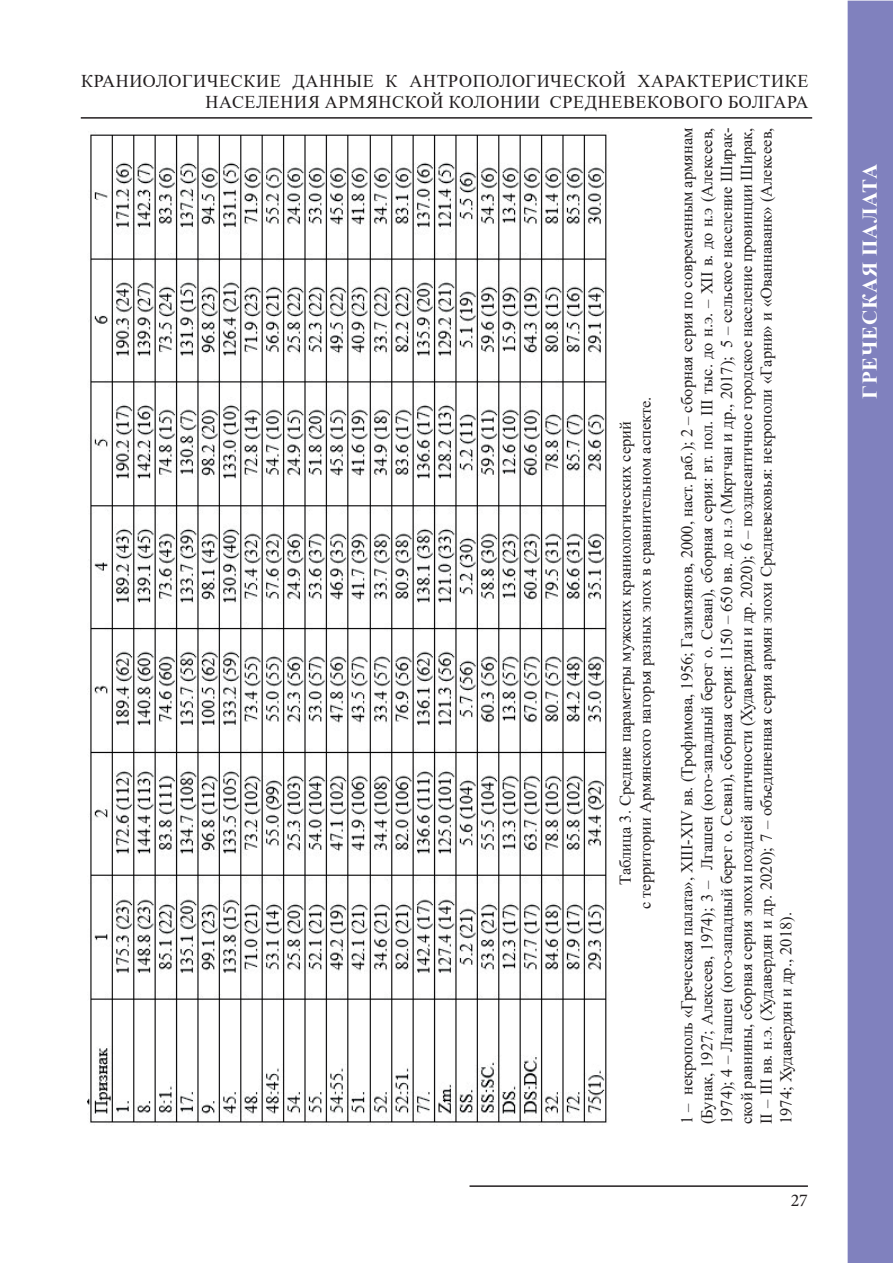
<style>
.page{position:relative;width:893px;height:1263px;background:#fff}
.page>*{position:absolute;margin:0;border:0;box-sizing:border-box;transform-origin:0 0}
.t1{font:700 21px "Times New Roman";letter-spacing:.035em;color:#fff}
.t2{font:18px/21px "Times New Roman";letter-spacing:.035em;color:#231f20;text-align:right}
.t3{font:18px "Minion Pro";color:#231f20}
.t4{font:16.5px/19.8px "Times New Roman";color:#231f20;text-align:center}
</style>
<div class="page">
<hr style="left:81px;top:117px;width:731px;height:2px;background:#231f20">
<hr style="left:469px;top:1185px;width:339px;height:2px;background:#231f20">
<div style="left:848px;top:1px;width:44px;height:1262px;background:#8081be"></div>
<div style="left:848px;top:1px;width:45px;height:1262px;border:2px solid #8081be"></div>
<img style="left:87px;top:132px;width:520px;height:994px">
<p class="t2" style="left:81px;top:70px;width:729px">КРАНИОЛОГИЧЕСКИЕ ДАННЫЕ К АНТРОПОЛОГИЧЕСКОЙ ХАРАКТЕРИСТИКЕ<br>НАСЕЛЕНИЯ АРМЯНСКОЙ КОЛОНИИ СРЕДНЕВЕКОВОГО БОЛГАРА</p>
<p class="t4" style="left:615px;top:909px;width:514px;rotate:-90deg">Таблица 3. Средние параметры мужских краниологических серий<br>с территории Армянского нагорья разных эпох в сравнительном аспекте.</p>
<p class="t4" style="left:677px;top:1124px;width:998px;text-align:justify;rotate:-90deg">1 – некрополь «Греческая палата», XIII-XIV вв. (Трофимова, 1956; Газимзянов, 2000, наст. раб.); 2 – сборная серия по современным армянам (Бунак, 1927; Алексеев, 1974); 3 – Лгашен (юго-западный берег о. Севан), сборная серия: вт. пол. III тыс. до н.э. – XII в. до н.э (Алексеев, 1974); 4 – Лгашен (юго-западный берег о. Севан), сборная серия: 1150 – 650 вв. до н.э (Мкртчан и др., 2017); 5 – сельское население Ширак&shy;ской равнины, сборная серия эпохи поздней античности (Худавердян и др. 2020); 6 – позднеантичное городское население провинции Ширак, II – III вв. н.э. (Худавердян и др. 2020); 7 – объединенная серия армян эпохи Средневековья: некрополи «Гарни» и «Ованнаванк» (Алексеев, 1974; Худавердян и др., 2018).</p>
<p class="t3" style="left:791px;top:1188px;width:19px">27</p>
<p class="t1" style="left:855px;top:398px;width:236px;rotate:-90deg">ГРЕЧЕСКАЯ ПАЛАТА</p>
</div>
